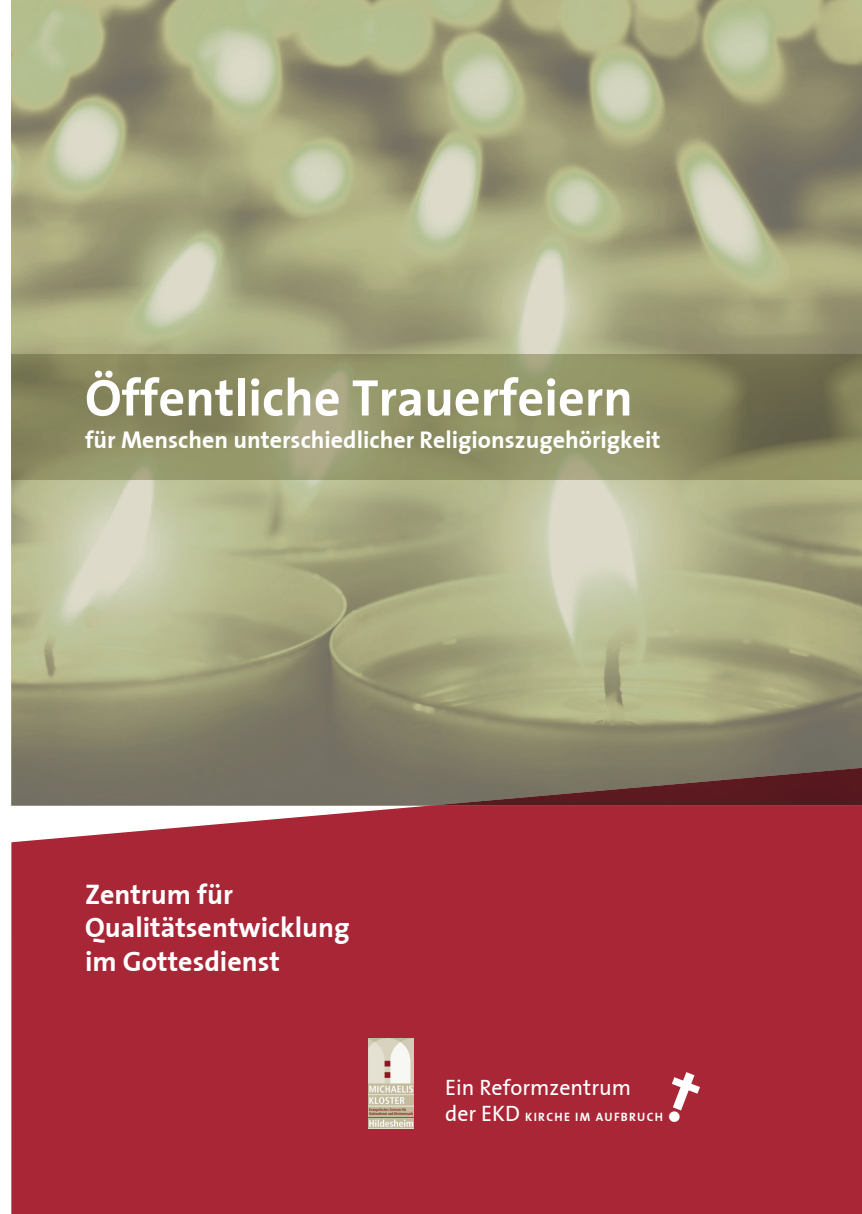
<style>
.page{position:relative;width:862px;height:1214px;background:#fff}
.page>*{position:absolute;margin:0;border:0;box-sizing:border-box;transform-origin:0 0}
.t1{font:52px "The Sans Bold Plain";color:#fff}
.t2{font:28px/33.6px "The Sans Bold Plain";color:#fff}
.t3{font:28px "The Sans Black Caps";color:#fff}
.t4{font:24px "The Sans Bold Plain";color:#fff}
.t5{font:22px "The Sans Plain";color:#fff}
.t6{font:12px "The Sans Bold Plain";letter-spacing:.11em;color:#fff}
.s1{font-family:"The Sans Plain";font-size:22px}
</style>
<div class="page">
<img style="left:11px;top:0;width:851px;height:479px">
<img style="left:11px;top:479px;width:786px;height:326px">
<img style="left:797px;top:479px;width:65px;height:288px">
<div style="left:11px;top:805px;width:851px;height:408px;background:#a82635"></div>
<img style="left:431px;top:767px;width:431px;height:38px">
<img style="left:369px;top:1037px;width:45px;height:91px">
<div style="left:664px;top:1068px;width:39px;height:45px;background:#a82635"></div>
<h1 class="t1" style="left:85px;top:354px;width:549px">Öffentliche Trauerfeiern</h1>
<p class="t4" style="left:85px;top:419px;width:577px">für Menschen unterschiedlicher Religionszugehörigkeit</p>
<p class="t2" style="left:85px;top:876px;width:266px">Zentrum für<br>Qualitätsentwicklung im Gottesdienst</p>
<p class="t5" style="left:445px;top:1069px;width:187px">Ein Reformzentrum</p>
<p class="t6" style="left:445px;top:1106px;width:219px"><span class="s1">der EKD</span> KIRCHE IM AUFBRUCH</p>
<p class="t3" style="left:668px;top:1091px;width:13px">•</p>
</div>
